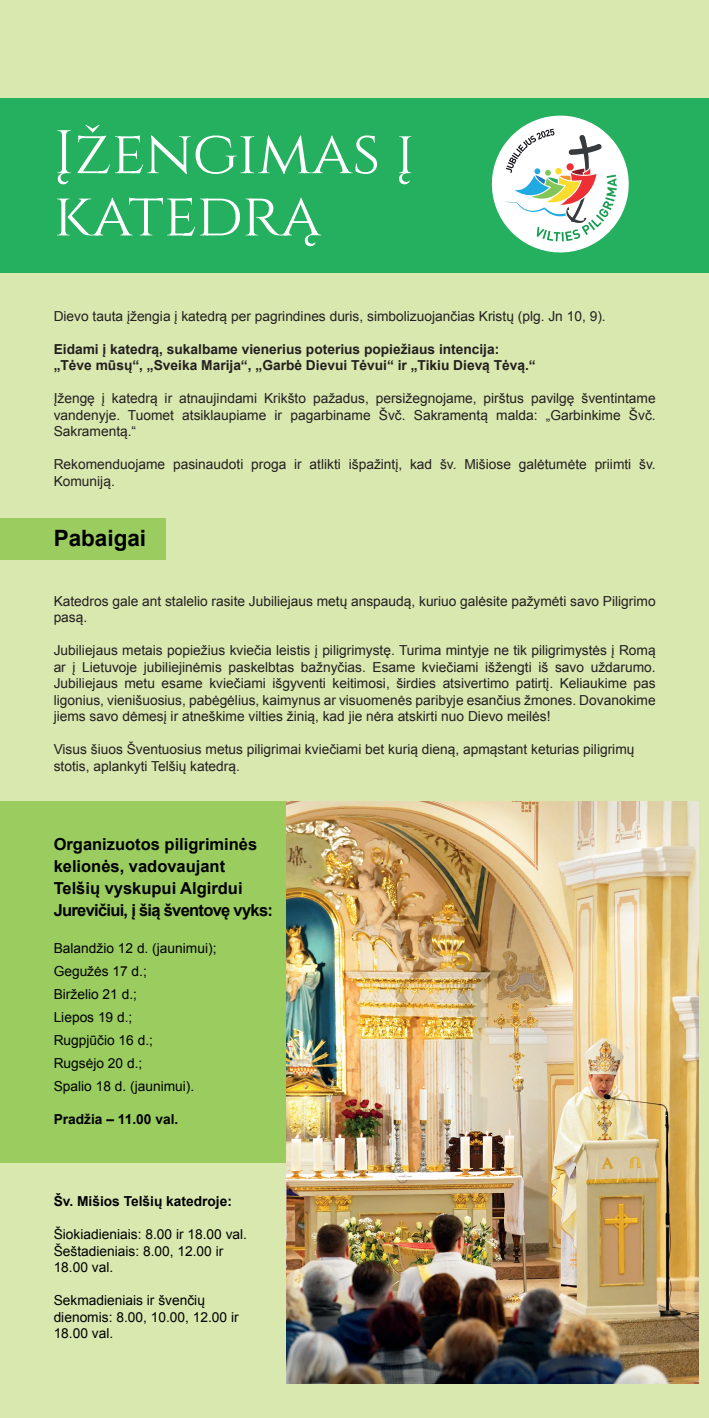
<style>
.page{position:relative;width:709px;height:1418px;background:#fff}
.page>*{position:absolute;margin:0;border:0;box-sizing:border-box;transform-origin:0 0}
.t1{font:61.25px/62.2px "Cinzel";color:#fff}
.t2{font:700 22.5px "Arial";color:#000001}
.t3{font:700 16.5px/21.8px "Arial";color:#000001}
.t4{font:13.75px/16.5px "Arial";color:#231f20}
.t5{font:13.75px/23px "Arial";color:#000001}
.t6{font:700 13.75px/16.5px "Arial";color:#231f20}
.t7{font:700 13.75px "Arial";color:#000001}
</style>
<div class="page">
<div style="left:0;top:0;width:709px;height:1417px;background:#d8e8af"></div>
<div style="left:0;top:801px;width:340px;height:362px;background:#9acc60"></div>
<div style="left:0;top:518px;width:166px;height:42px;background:#9acc60"></div>
<div style="left:0;top:98px;width:709px;height:175px;background:#24b05e"></div>
<svg style="left:491px;top:115px;width:138px;height:138px"></svg>
<img style="left:287px;top:801px;width:411px;height:582px">
<h1 class="t1" style="left:54px;top:123px;width:362px">ĮŽENGIMAS Į<br>KATEDRĄ</h1>
<p class="t4" style="left:54px;top:308px;width:553px">Dievo tauta įžengia į katedrą per pagrindines duris, simbolizuojančias Kristų (plg. Jn 10, 9).</p>
<p class="t6" style="left:54px;top:341px;width:483px">Eidami į katedrą, sukalbame vienerius poterius popiežiaus intencija: „Tėve mūsų“, „Sveika Marija“, „Garbė Dievui Tėvui“ ir „Tikiu Dievą Tėvą.“</p>
<p class="t4" style="left:54px;top:390px;width:603px;text-align:justify">Įžengę į katedrą ir atnaujindami Krikšto pažadus, persižegnojame, pirštus pavilgę šventintame vandenyje. Tuomet atsiklaupiame ir pagarbiname Švč. Sakramentą malda: „Garbinkime Švč.<br>Sakramentą.“</p>
<p class="t4" style="left:54px;top:456px;width:603px">Rekomenduojame pasinaudoti proga ir atlikti išpažintį, kad šv. Mišiose galėtumėte priimti šv.<br>Komuniją.</p>
<h2 class="t2" style="left:54px;top:523px;width:94px">Pabaigai</h2>
<p class="t4" style="left:54px;top:593px;width:603px">Katedros gale ant stalelio rasite Jubiliejaus metų anspaudą, kuriuo galėsite pažymėti savo Piligrimo pasą.</p>
<p class="t4" style="left:54px;top:642px;width:603px;text-align:justify">Jubiliejaus metais popiežius kviečia leistis į piligrimystę. Turima mintyje ne tik piligrimystės į Romą ar į Lietuvoje jubiliejinėmis paskelbtas bažnyčias. Esame kviečiami išžengti iš savo uždarumo.<br>Jubiliejaus metu esame kviečiami išgyventi keitimosi, širdies atsivertimo patirtį. Keliaukime pas ligonius, vienišuosius, pabėgėlius, kaimynus ar visuomenės paribyje esančius žmones. Dovanokime jiems savo dėmesį ir atneškime vilties žinią, kad jie nėra atskirti nuo Dievo meilės!</p>
<p class="t4" style="left:54px;top:741px;width:582px">Visus šiuos Šventuosius metus piligrimai kviečiami bet kurią dieną, apmąstant keturias piligrimų stotis, aplankyti Telšių katedrą.</p>
<p class="t3" style="left:54px;top:834px;width:221px">Organizuotos piligriminės kelionės, vadovaujant<br>Telšių vyskupui Algirdui<br>Jurevičiui, į šią šventovę vyks:</p>
<p class="t5" style="left:54px;top:936px;width:164px">Balandžio 12 d. (jaunimui);<br>Gegužės 17 d.;<br>Birželio 21 d.;<br>Liepos 19 d.;<br>Rugpjūčio 16 d.;<br>Rugsėjo 20 d.;<br>Spalio 18 d. (jaunimui).</p>
<p class="t7" style="left:54px;top:1109px;width:126px">Pradžia – 11.00 val.</p>
<p class="t7" style="left:54px;top:1192px;width:180px">Šv. Mišios Telšių katedroje:</p>
<p class="t5" style="left:54px;top:1226px;width:195px;line-height:16.5px">Šiokiadieniais: 8.00 ir 18.00 val.<br>Šeštadieniais: 8.00, 12.00 ir<br>18.00 val.</p>
<p class="t5" style="left:54px;top:1292px;width:186px;line-height:16.5px">Sekmadieniais ir švenčių dienomis: 8.00, 10.00, 12.00 ir<br>18.00 val.</p>
</div>
